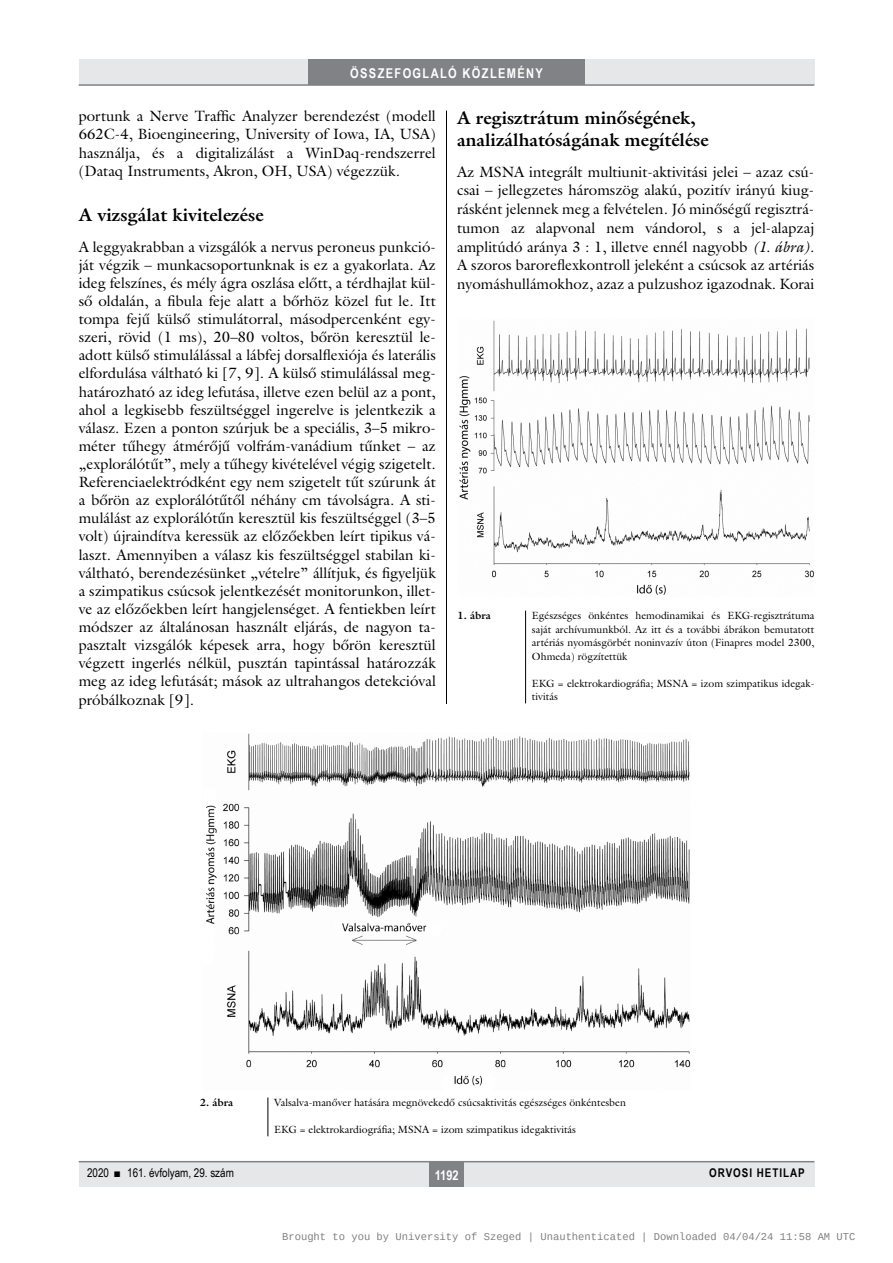
<style>
.page{position:relative;width:893px;height:1263px;background:#fff}
.page>*{position:absolute;margin:0;border:0;box-sizing:border-box;transform-origin:0 0}
.alcimbold{font:700 18px/22.4px "Galliard Reg";color:#000}
.Body_tompa{font:15px/18.1px "Galliard Reg";color:#000;text-align:justify}
.rovatcim_jo{font:700 13.5px "Arial Narrow";letter-spacing:.1em;color:#fff}
.oldalszam{font:700 13.5px "Arial Narrow";color:#fff}
.pagina{font:12px "Arial Narrow";color:#000}
.pagina-2{font:700 12px "Arial Narrow";letter-spacing:.08em;color:#000}
.kepalairas2{font:10.5px/13.5px "Galliard Reg";color:#000;text-align:justify}
.t1{font:10.5px "Liberation Mono";color:rgb(0 0 0/.5)}
.kepalairas1{font:700 10.5px "Galliard Reg";color:#000}
.s1{font-style:italic}
</style>
<div class="page">
<div style="left:79px;top:1161px;width:735px;height:25px;background:#e6e7e8"></div>
<hr style="left:79px;top:1161px;width:735px;height:1px;background:#808285">
<div style="left:430px;top:1161px;width:34px;height:25px;background:#808285"></div>
<div style="left:79px;top:60px;width:735px;height:25px;background:#e6e7e8"></div>
<div style="left:308px;top:60px;width:277px;height:25px;background:#808285"></div>
<hr style="left:79px;top:84px;width:735px;height:2px;background:#808285">
<hr style="left:446px;top:111px;width:1px;height:1026px;background:#000">
<img style="left:206px;top:732px;width:484px;height:358px">
<img style="left:459px;top:320px;width:355px;height:275px">
<hr style="left:525px;top:611px;width:1px;height:92px;background:#000">
<div style="left:200px;top:1097px;width:614px;height:40px;background:#fff"></div>
<hr style="left:267px;top:1097px;width:1px;height:39px;background:#000">
<p class="rovatcim_jo" style="left:350px;top:63px;width:194px">ÖSSZEFOGLALÓ KÖZLEMÉNY</p>
<p class="Body_tompa" style="left:79px;top:107px;width:359px">portunk a Nerve Traffic Analyzer berendezést (modell 662C-4, Bioengineering, University of Iowa, IA, USA) használja, és a digitalizálást a WinDaq-rendszerrel (Dataq Instruments, Akron, OH, USA) végezzük.</p>
<p class="alcimbold" style="left:79px;top:204px;width:187px">A vizsgálat kivitelezése</p>
<p class="Body_tompa" style="left:79px;top:237px;width:359px">A leggyakrabban a vizsgálók a nervus peroneus punkció&shy;ját végzik – munkacsoportunknak is ez a gyakorlata. Az ideg felszínes, és mély ágra oszlása előtt, a térdhajlat kül&shy;ső oldalán, a fibula feje alatt a bőrhöz közel fut le. Itt tompa fejű külső stimulátorral, másodpercenként egy&shy;szeri, rövid (1 ms), 20–80 voltos, bőrön keresztül le&shy;adott külső stimulálással a lábfej dorsalflexiója és laterális elfordulása váltható ki [7, 9]. A külső stimulálással meg&shy;határozható az ideg lefutása, illetve ezen belül az a pont, ahol a legkisebb feszültséggel ingerelve is jelentkezik a válasz. Ezen a ponton szúrjuk be a speciális, 3–5 mikro&shy;méter tűhegy átmérőjű volfrám-vanádium tűnket – az „explorálótűt”, mely a tűhegy kivételével végig szigetelt.<br>Referenciaelektródként egy nem szigetelt tűt szúrunk át a bőrön az explorálótűtől néhány cm távolságra. A sti&shy;mulálást az explorálótűn keresztül kis feszültséggel (3–5 volt) újraindítva keressük az előzőekben leírt tipikus vá&shy;laszt. Amennyiben a válasz kis feszültséggel stabilan ki&shy;váltható, berendezésünket „vételre” állítjuk, és figyeljük a szimpatikus csúcsok jelentkezését monitorunkon, illet&shy;ve az előzőekben leírt hangjelenséget. A fentiekben leírt módszer az általánosan használt eljárás, de nagyon ta&shy;pasztalt vizsgálók képesek arra, hogy bőrön keresztül végzett ingerlés nélkül, pusztán tapintással határozzák meg az ideg lefutását; mások az ultrahangos detekcióval próbálkoznak [9].</p>
<p class="alcimbold" style="left:457px;top:106px;width:253px">A regisztrátum minőségének, analizálhatóságának megítélése</p>
<p class="Body_tompa" style="left:457px;top:162px;width:359px;line-height:18.8px">Az MSNA integrált multiunit-aktivitási jelei – azaz csú&shy;csai – jellegzetes háromszög alakú, pozitív irányú kiug&shy;rásként jelennek meg a felvételen. Jó minőségű regisztrá&shy;tumon az alapvonal nem vándorol, s a jel-alapzaj amplitúdó aránya 3 : 1, illetve ennél nagyobb <span class="s1">(1. ábra)</span>.<br>A szoros baroreflexkontroll jeleként a csúcsok az artériás nyomáshullámokhoz, azaz a pulzushoz igazodnak. Korai</p>
<p class="kepalairas1" style="left:458px;top:609px;width:35px">1. ábra</p>
<p class="kepalairas2" style="left:532px;top:608px;width:284px">Egészséges önkéntes hemodinamikai és EKG-regisztrátuma saját archívumunkból. Az itt és a további ábrákon bemutatott artériás nyomásgörbét noninvazív úton (Finapres model 2300, Ohmeda) rögzítettük</p>
<p class="kepalairas2" style="left:532px;top:676px;width:284px">EKG = elektrokardiográfia; MSNA = izom szimpatikus idegak&shy;tivitás</p>
<p class="kepalairas1" style="left:200px;top:1095px;width:35px">2. ábra</p>
<p class="kepalairas2" style="left:274px;top:1095px;width:353px">Valsalva-manőver hatására megnövekedő csúcsaktivitás egészséges önkéntesben</p>
<p class="kepalairas2" style="left:274px;top:1122px;width:303px">EKG = elektrokardiográfia; MSNA = izom szimpatikus idegaktivitás</p>
<p class="pagina" style="left:87px;top:1164px;width:148px">2020 ■ 161. évfolyam, 29. szám</p>
<p class="oldalszam" style="left:435px;top:1165px;width:26px">1192</p>
<p class="pagina-2" style="left:709px;top:1164px;width:97px">ORVOSI HETILAP</p>
<p class="t1" style="left:282px;top:1232px;width:575px">Brought to you by University of Szeged | Unauthenticated | Downloaded 04/04/24 11:58 AM UTC</p>
</div>
